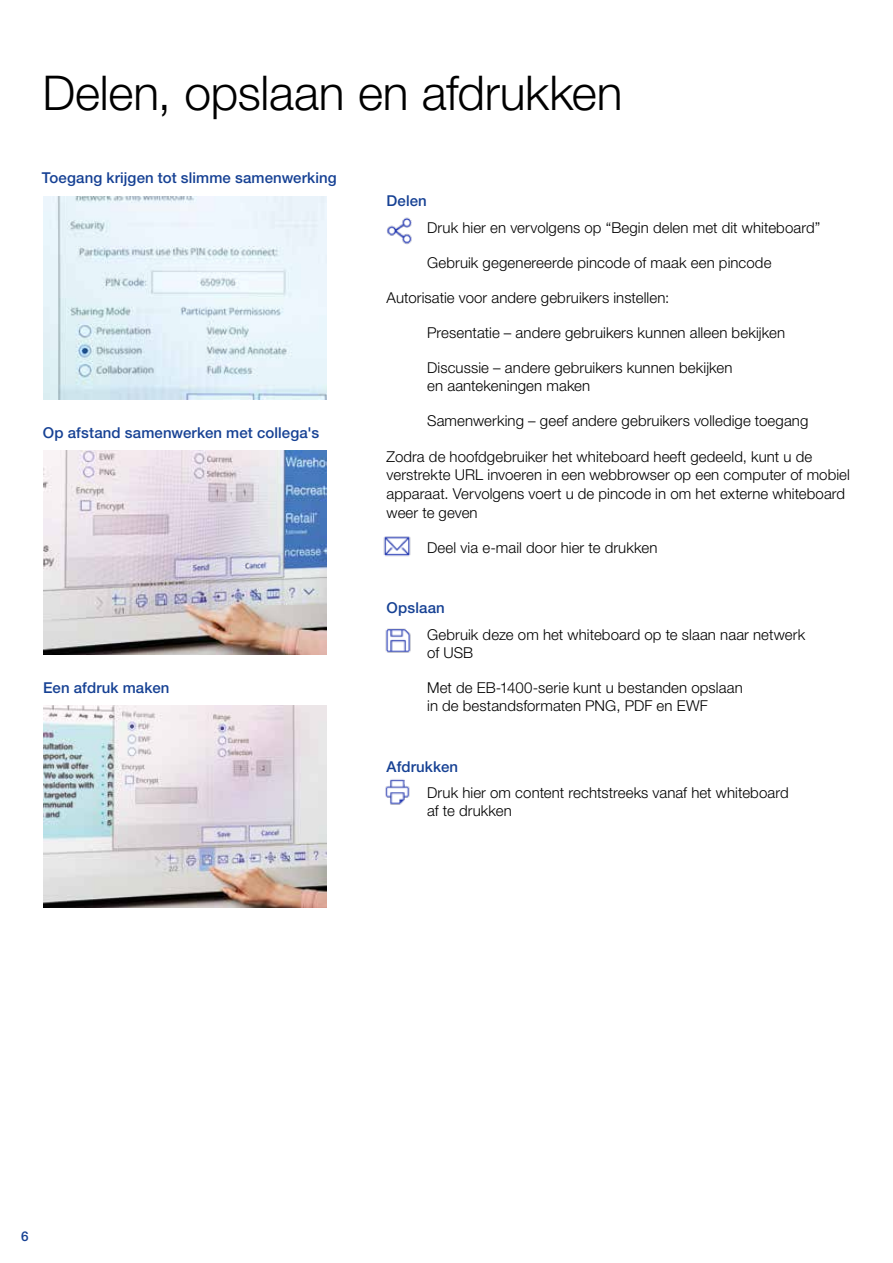
<style>
.page{position:relative;width:893px;height:1263px;background:#fff}
.page>*{position:absolute;margin:0;border:0;box-sizing:border-box;transform-origin:0 0}
.t1{font:300 48px "Helvetica Neue LT Pro";letter-spacing:-.005em;color:#000}
.t2{font:300 15px/18px "Helvetica Neue LT Pro";letter-spacing:.005em;color:#000}
.t3{font:500 15px "Helvetica Neue LT Pro";letter-spacing:.01em;color:#164194}
.t4{font:500 13.5px "Helvetica Neue LT Pro";color:#164194}
</style>
<div class="page">
<img style="left:43px;top:451px;width:284px;height:203px">
<img style="left:43px;top:196px;width:284px;height:203px">
<img style="left:43px;top:705px;width:284px;height:203px">
<img style="left:387px;top:217px;width:25px;height:28px">
<img style="left:383px;top:536px;width:28px;height:21px">
<img style="left:385px;top:628px;width:26px;height:25px">
<img style="left:385px;top:779px;width:25px;height:26px">
<h1 class="t1" style="left:43px;top:64px;width:581px">Delen, opslaan en afdrukken</h1>
<p class="t3" style="left:42px;top:169px;width:296px">Toegang krijgen tot slimme samenwerking</p>
<p class="t3" style="left:43px;top:424px;width:278px">Op afstand samenwerken met collega's</p>
<p class="t3" style="left:43px;top:678px;width:128px">Een afdruk maken</p>
<p class="t3" style="left:387px;top:192px;width:42px">Delen</p>
<p class="t2" style="left:427px;top:218px;width:395px">Druk hier en vervolgens op “Begin delen met dit whiteboard”</p>
<p class="t2" style="left:427px;top:253px;width:346px">Gebruik gegenereerde pincode of maak een pincode</p>
<p class="t2" style="left:387px;top:288px;width:284px">Autorisatie voor andere gebruikers instellen:</p>
<p class="t2" style="left:427px;top:323px;width:359px">Presentatie – andere gebruikers kunnen alleen bekijken</p>
<p class="t2" style="left:427px;top:358px;width:307px">Discussie – andere gebruikers kunnen bekijken en aantekeningen maken</p>
<p class="t2" style="left:427px;top:411px;width:383px">Samenwerking – geef andere gebruikers volledige toegang</p>
<p class="t2" style="left:387px;top:447px;width:465px;line-height:18.8px">Zodra de hoofdgebruiker het whiteboard heeft gedeeld, kunt u de verstrekte URL invoeren in een webbrowser op een computer of mobiel apparaat. Vervolgens voert u de pincode in om het externe whiteboard weer te geven</p>
<p class="t2" style="left:427px;top:538px;width:232px">Deel via e-mail door hier te drukken</p>
<p class="t3" style="left:387px;top:599px;width:60px">Opslaan</p>
<p class="t2" style="left:427px;top:625px;width:380px">Gebruik deze om het whiteboard op te slaan naar netwerk of USB</p>
<p class="t2" style="left:427px;top:678px;width:317px">Met de EB-1400-serie kunt u bestanden opslaan in de bestandsformaten PNG, PDF en EWF</p>
<p class="t3" style="left:387px;top:757px;width:73px">Afdrukken</p>
<p class="t2" style="left:427px;top:783px;width:363px">Druk hier om content rechtstreeks vanaf het whiteboard af te drukken</p>
<p class="t4" style="left:21px;top:1228px;width:9px">6</p>
</div>
